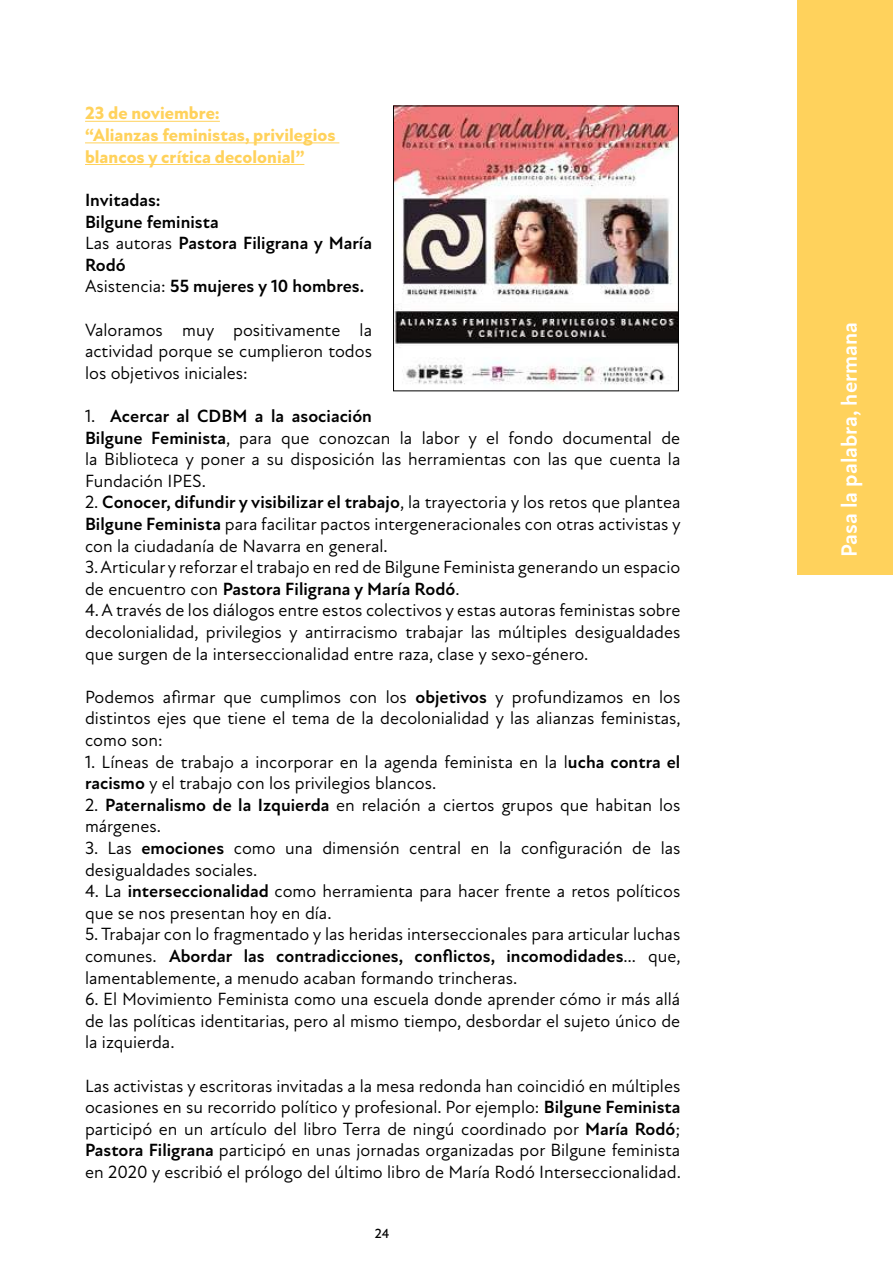
<style>
.page{position:relative;width:893px;height:1263px;background:#fff}
.page>*{position:absolute;margin:0;border:0;box-sizing:border-box;transform-origin:0 0}
.t1{font:700 22.5px "Atten New";color:#fff}
.t2{font:18px/21.6px "Atten New";color:#000;text-align:justify}
.t3{font:700 18px/21.6px "Atten New";color:#000}
.t4{font:800 18px/21.6px "Atten New";color:#ffd25c}
.t5{font:500 13.5px "Atten New";color:#000}
.s1{font-weight:400}
.s2{font-weight:700}
</style>
<div class="page">
<hr style="left:85px;top:121px;width:135px;height:1px;background:#ffd25c">
<hr style="left:85px;top:142px;width:254px;height:1px;background:#ffd25c">
<hr style="left:85px;top:164px;width:219px;height:1px;background:#ffd25c">
<div style="left:797px;top:0;width:96px;height:574px;background:#ffd25c"></div>
<img style="left:395px;top:108px;width:282px;height:276px">
<div style="left:393px;top:106px;width:286px;height:285px;border:1px solid #000"></div>
<p class="t4" style="left:85px;top:105px;width:252px">23 de noviembre:<br>“Alianzas feministas, privilegios blancos y crítica decolonial”</p>
<p class="t3" style="left:85px;top:190px;width:289px">Invitadas:<br>Bilgune feminista<br><span class="s1">Las autoras</span> Pastora Filigrana y María<br>Rodó<br><span class="s1">Asistencia:</span> 55 mujeres y 10 hombres.</p>
<p class="t2" style="left:85px;top:321px;width:289px">Valoramos muy positivamente la actividad porque se cumplieron todos los objetivos iniciales:</p>
<p class="t2" style="left:85px;top:407px;width:597px;text-align:left">1. <span class="s2">Acercar al CDBM a la asociación<br>Bilgune Feminista</span>, para que conozcan la labor y el fondo documental de la Biblioteca y poner a su disposición las herramientas con las que cuenta la Fundación IPES.</p>
<p class="t2" style="left:85px;top:494px;width:597px">2. <span class="s2">Conocer, difundir y visibilizar el trabajo</span>, la trayectoria y los retos que plantea <span class="s2">Bilgune Feminista</span> para facilitar pactos intergeneracionales con otras activistas y con la ciudadanía de Navarra en general.</p>
<p class="t2" style="left:85px;top:558px;width:597px">3. Articular y reforzar el trabajo en red de Bilgune Feminista generando un espacio de encuentro con <span class="s2">Pastora Filigrana y María Rodó</span>.</p>
<p class="t2" style="left:85px;top:602px;width:597px">4. A través de los diálogos entre estos colectivos y estas autoras feministas sobre decolonialidad, privilegios y antirracismo trabajar las múltiples desigualdades que surgen de la interseccionalidad entre raza, clase y sexo-género.</p>
<p class="t2" style="left:85px;top:688px;width:597px">Podemos afirmar que cumplimos con los <span class="s2">objetivos</span> y profundizamos en los distintos ejes que tiene el tema de la decolonialidad y las alianzas feministas, como son:</p>
<p class="t2" style="left:85px;top:753px;width:597px">1. Líneas de trabajo a incorporar en la agenda feminista en la l<span class="s2">ucha contra el racismo</span> y el trabajo con los privilegios blancos.</p>
<p class="t2" style="left:85px;top:796px;width:597px">2. <span class="s2">Paternalismo de la Izquierda</span> en relación a ciertos grupos que habitan los márgenes.</p>
<p class="t2" style="left:85px;top:839px;width:597px">3. Las <span class="s2">emociones</span> como una dimensión central en la configuración de las desigualdades sociales.</p>
<p class="t2" style="left:85px;top:882px;width:597px">4. La <span class="s2">interseccionalidad</span> como herramienta para hacer frente a retos políticos que se nos presentan hoy en día.</p>
<p class="t2" style="left:85px;top:926px;width:597px">5. Trabajar con lo fragmentado y las heridas interseccionales para articular luchas comunes. <span class="s2">Abordar las contradicciones, conflictos, incomodidades</span>… que, lamentablemente, a menudo acaban formando trincheras.</p>
<p class="t2" style="left:85px;top:990px;width:597px">6. El Movimiento Feminista como una escuela donde aprender cómo ir más allá de las políticas identitarias, pero al mismo tiempo, desbordar el sujeto único de la izquierda.</p>
<p class="t2" style="left:85px;top:1077px;width:597px">Las activistas y escritoras invitadas a la mesa redonda han coincidió en múltiples ocasiones en su recorrido político y profesional. Por ejemplo: <span class="s2">Bilgune Feminista </span>participó en un artículo del libro Terra de ningú coordinado por <span class="s2">María Rodó</span>; <span class="s2">Pastora Filigrana</span> participó en unas jornadas organizadas por Bilgune feminista en 2020 y escribió el prólogo del último libro de María Rodó Interseccionalidad.</p>
<p class="t5" style="left:375px;top:1228px;width:16px">24</p>
<p class="t1" style="left:837px;top:557px;width:237px;rotate:-90deg">Pasa la palabra, hermana</p>
</div>
